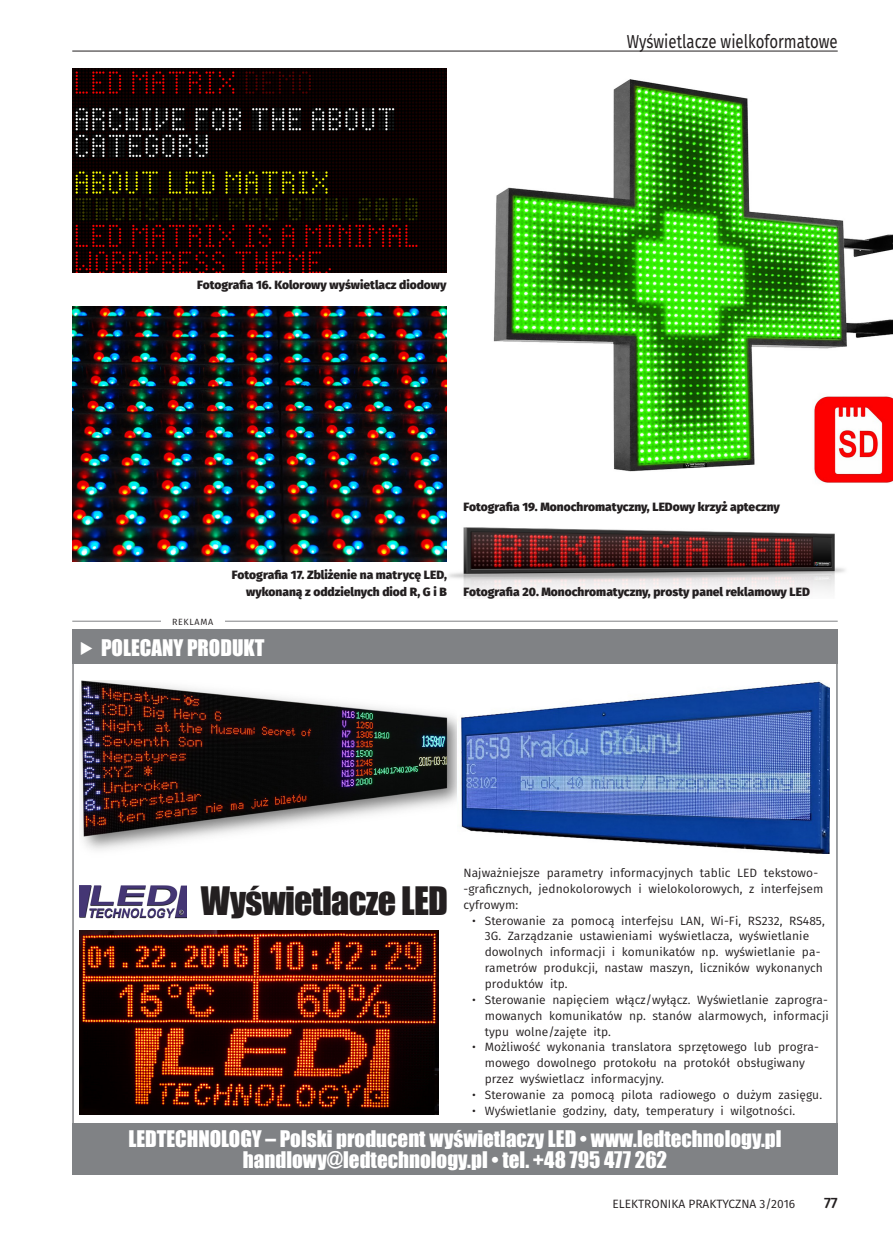
<style>
.page{position:relative;width:893px;height:1234px;background:#fff}
.page>*{position:absolute;margin:0;border:0;box-sizing:border-box;transform-origin:0 0}
._1_Body{font:36px "Impact";letter-spacing:-.02em;color:#231f20}
._1_Body-2{font:21px "Impact";color:#fff}
.t1{font:18.75px "Fira Sans";color:#231f20;scale:.8 1}
.t2{font:500 15px "Fira Sans";color:#231f20}
._7_Tabela{font:12px/15.9px "Fira Sans";letter-spacing:.005em;color:#231f20}
._4_Podpis{font:800 12px/17px "Fira Sans";color:#231f20;text-align:right}
._1_Body-3{font:9px "Fira Sans";letter-spacing:.075em;color:#231f20}
</style>
<div class="page">
<img style="left:444px;top:527px;width:401px;height:68px">
<img style="left:72px;top:68px;width:374px;height:204px">
<img style="left:72px;top:306px;width:375px;height:255px">
<img style="left:493px;top:79px;width:400px;height:404px">
<hr style="left:72px;top:51px;width:766px;height:1px;background:#231f20">
<hr style="left:72px;top:620px;width:766px;height:1px;background:#808285">
<div style="left:161px;top:612px;width:64px;height:17px;background:#fff"></div>
<div style="left:72px;top:629px;width:766px;height:545px;background:#fff;border:2px solid #808285"></div>
<div style="left:72px;top:629px;width:766px;height:34px;background:#808285"></div>
<div style="left:72px;top:1123px;width:766px;height:51px;background:#808285"></div>
<img style="left:79px;top:930px;width:359px;height:184px">
<img style="left:80px;top:680px;width:377px;height:170px">
<img style="left:460px;top:680px;width:369px;height:172px">
<img style="left:79px;top:885px;width:107px;height:33px">
<p class="t1" style="left:627px;top:28px;width:265px">Wyświetlacze wielkoformatowe</p>
<p class="_4_Podpis" style="left:197px;top:276px;width:251px">Fotografia 16. Kolorowy wyświetlacz diodowy</p>
<p class="_4_Podpis" style="left:463px;top:498px;width:318px">Fotografia 19. Monochromatyczny, LEDowy krzyż apteczny</p>
<p class="_4_Podpis" style="left:232px;top:566px;width:216px">Fotografia 17. Zbliżenie na matrycę LED, wykonaną z oddzielnych diod R, G i B</p>
<p class="_1_Body-3" style="left:172px;top:615px;width:43px">REKLAMA</p>
<p class="_1_Body-2" style="left:101px;top:631px;width:165px">POLECANY PRODUKT</p>
<p class="_4_Podpis" style="left:463px;top:583px;width:348px">Fotografia 20. Monochromatyczny, prosty panel reklamowy LED</p>
<p class="_1_Body" style="left:201px;top:872px;width:249px">Wyświetlacze LED</p>
<p class="_7_Tabela" style="left:463px;top:864px;width:361px">Najważniejsze parametry informacyjnych tablic LED tekstowo--graficznych, jednokolorowych i wielokolorowych, z interfejsem cyfrowym:</p>
<p class="_7_Tabela" style="left:485px;top:912px;width:342px;text-indent:-13px">• Sterowanie za pomocą interfejsu LAN, Wi-Fi, RS232, RS485, 3G. Zarządzanie ustawieniami wyświetlacza, wyświetlanie dowolnych informacji i komunikatów np. wyświetlanie pa&shy;rametrów produkcji, nastaw maszyn, liczników wykonanych produktów itp.</p>
<p class="_7_Tabela" style="left:485px;top:991px;width:345px;text-align:justify;text-indent:-13px">• Sterowanie napięciem włącz/wyłącz. Wyświetlanie zaprogra&shy;mowanych komunikatów np. stanów alarmowych, informacji typu wolne/zajęte itp.</p>
<p class="_7_Tabela" style="left:485px;top:1039px;width:336px;text-indent:-13px">• Możliwość wykonania translatora sprzętowego lub progra&shy;mowego dowolnego protokołu na protokół obsługiwany przez wyświetlacz informacyjny.</p>
<p class="_7_Tabela" style="left:472px;top:1086px;width:352px">• Sterowanie za pomocą pilota radiowego o dużym zasięgu.</p>
<p class="_7_Tabela" style="left:472px;top:1102px;width:325px">• Wyświetlanie godziny, daty, temperatury i wilgotności.</p>
<p class="_1_Body-2" style="left:128px;top:1121px;width:655px">LEDTECHNOLOGY – Polski producent wyświetlaczy LED • www.ledtechnology.pl</p>
<p class="_1_Body-2" style="left:243px;top:1142px;width:426px">handlowy@ledtechnology.pl • tel. +48 795 477 262</p>
<p class="_7_Tabela" style="left:613px;top:1195px;width:184px">ELEKTRONIKA PRAKTYCZNA 3/2016</p>
<p class="t2" style="left:824px;top:1192px;width:15px">77</p>
</div>
